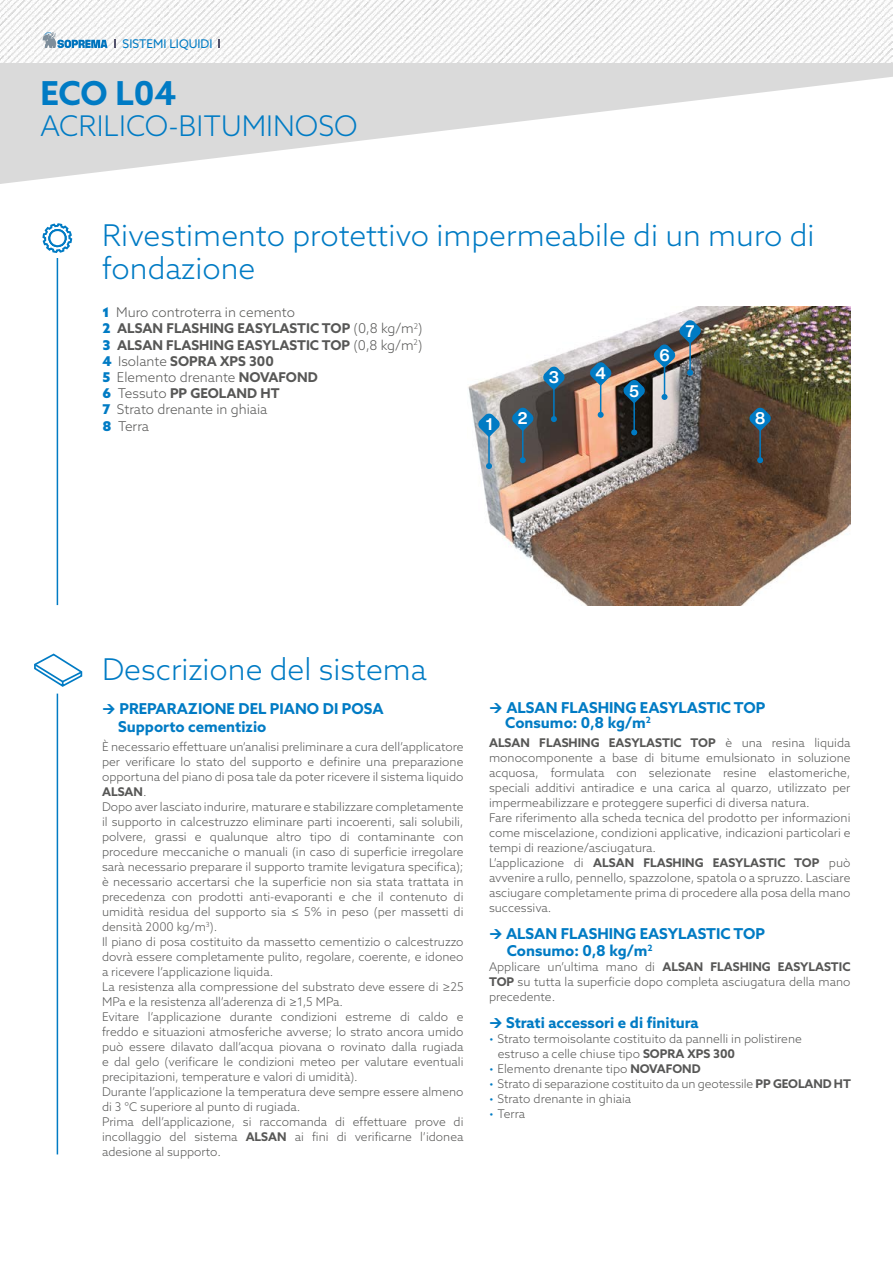
<style>
.page{position:relative;width:893px;height:1263px;background:#fff}
.page>*{position:absolute;margin:0;border:0;box-sizing:border-box;transform-origin:0 0}
.t1{font:700 33px "Azo Sans";letter-spacing:-.005em;color:#007bc4}
.t2{font:300 30px/33px "Azo Sans";color:#007bc4}
.t3{font:300 28.5px "Azo Sans";color:#007bc4}
.t4{font:700 16.5px "Helvetica Now Display";color:#fff}
.t5{font:700 15px/17.5px "Azo Sans";color:#007bc4}
.t6{font:300 13.5px/16.2px "Azo Sans";color:#575756}
.t7{font:300 12px/15px "Azo Sans";color:#575756}
.t8{font:12px "Azo Sans";color:#007bc4}
.s1{font-weight:900;color:#007bc4}
.s2{font-weight:700}
.s3{color:#007bc4}
</style>
<div class="page">
<svg style="left:0;top:63px;width:893px;height:121px;fill:#dadada"></svg>
<img style="left:0;top:0;width:893px;height:63px">
<svg style="left:43px;top:32px;width:64px;height:16px"></svg>
<hr style="left:57px;top:258px;width:1px;height:347px;background:#007bc4">
<svg style="left:42px;top:223px;width:31px;height:30px"></svg>
<img style="left:468px;top:307px;width:382px;height:298px">
<svg style="left:543px;top:366px;width:22px;height:24px"></svg>
<hr style="left:553px;top:385px;width:2px;height:34px;background:#007bc4">
<svg style="left:551px;top:416px;width:6px;height:6px"></svg>
<svg style="left:512px;top:407px;width:22px;height:24px"></svg>
<hr style="left:522px;top:426px;width:1px;height:34px;background:#007bc4">
<svg style="left:520px;top:457px;width:6px;height:6px"></svg>
<svg style="left:478px;top:413px;width:22px;height:24px"></svg>
<hr style="left:488px;top:432px;width:2px;height:34px;background:#007bc4">
<svg style="left:486px;top:463px;width:6px;height:6px"></svg>
<svg style="left:589px;top:362px;width:23px;height:24px"></svg>
<hr style="left:600px;top:380px;width:1px;height:35px;background:#007bc4">
<svg style="left:598px;top:412px;width:6px;height:6px"></svg>
<svg style="left:623px;top:379px;width:22px;height:24px"></svg>
<hr style="left:633px;top:398px;width:2px;height:34px;background:#007bc4">
<svg style="left:631px;top:429px;width:6px;height:6px"></svg>
<hr style="left:664px;top:363px;width:1px;height:34px;background:#007bc4">
<svg style="left:661px;top:394px;width:6px;height:6px"></svg>
<svg style="left:34px;top:653px;width:49px;height:34px"></svg>
<hr style="left:57px;top:694px;width:1px;height:460px;background:#007bc4">
<img style="left:653px;top:320px;width:48px;height:56px">
<svg style="left:749px;top:407px;width:22px;height:24px"></svg>
<hr style="left:759px;top:426px;width:2px;height:34px;background:#007bc4">
<svg style="left:757px;top:457px;width:6px;height:6px"></svg>
<p class="t8" style="left:123px;top:36px;width:91px">SISTEMI LIQUIDI</p>
<h1 class="t1" style="left:40px;top:71px;width:137px">ECO L04</h1>
<h3 class="t3" style="left:40px;top:108px;width:319px">ACRILICO-BITUMINOSO</h3>
<h2 class="t2" style="left:102px;top:219px;width:714px">Rivestimento protettivo impermeabile di un muro di fondazione</h2>
<p class="t6" style="left:103px;top:304px;width:322px"><span class="s1">1</span> Muro controterra in cemento<br><span class="s1">2</span> <span class="s2">ALSAN FLASHING EASYLASTIC TOP</span> (0,8 kg/m<sup>2</sup>)<br><span class="s1">3</span> <span class="s2">ALSAN FLASHING EASYLASTIC TOP</span> (0,8 kg/m<sup>2</sup>)<br><span class="s1">4</span> Isolante <span class="s2">SOPRA XPS 300<br></span><span class="s1">5</span> Elemento drenante <span class="s2">NOVAFOND<br></span><span class="s1">6</span> Tessuto <span class="s2">PP GEOLAND HT<br></span><span class="s1">7</span> Strato drenante in ghiaia<br><span class="s1">8</span> Terra</p>
<h3 class="t4" style="left:686px;top:320px;width:10px">7</h3>
<h3 class="t4" style="left:659px;top:344px;width:12px">6</h3>
<h3 class="t4" style="left:595px;top:362px;width:12px">4</h3>
<h3 class="t4" style="left:549px;top:366px;width:12px">3</h3>
<h3 class="t4" style="left:629px;top:379px;width:11px">5</h3>
<h3 class="t4" style="left:518px;top:407px;width:11px">2</h3>
<h3 class="t4" style="left:755px;top:407px;width:12px">8</h3>
<h3 class="t4" style="left:486px;top:413px;width:8px">1</h3>
<h2 class="t2" style="left:102px;top:652px;width:326px">Descrizione del sistema</h2>
<p class="t5" style="left:118px;top:700px;width:267px">PREPARAZIONE DEL PIANO DI POSA<br>Supporto cementizio</p>
<p class="t7" style="left:102px;top:739px;width:363px">È necessario effettuare un’analisi preliminare a cura dell’applicatore per verificare lo stato del supporto e definire una preparazione opportuna del piano di posa tale da poter ricevere il sistema liquido <span class="s2">ALSAN</span>.<br>Dopo aver lasciato indurire, maturare e stabilizzare completamente il supporto in calcestruzzo eliminare parti incoerenti, sali solubili, polvere, grassi e qualunque altro tipo di contaminante con procedure meccaniche o manuali (in caso di superficie irregolare sarà necessario preparare il supporto tramite levigatura specifica); è necessario accertarsi che la superficie non sia stata trattata in precedenza con prodotti anti-evaporanti e che il contenuto di umidità residua del supporto sia ≤ 5% in peso (per massetti di densità 2000 kg/m<sup>3</sup>).<br>Il piano di posa costituito da massetto cementizio o calcestruzzo dovrà essere completamente pulito, regolare, coerente, e idoneo a ricevere l’applicazione liquida.<br>La resistenza alla compressione del substrato deve essere di ≥25<br>MPa e la resistenza all’aderenza di ≥1,5 MPa.<br>Evitare l’applicazione durante condizioni estreme di caldo e freddo e situazioni atmosferiche avverse; lo strato ancora umido può essere dilavato dall’acqua piovana o rovinato dalla rugiada e dal gelo (verificare le condizioni meteo per valutare eventuali precipitazioni, temperature e valori di umidità).<br>Durante l’applicazione la temperatura deve sempre essere almeno di 3 °C superiore al punto di rugiada.<br>Prima dell’applicazione, si raccomanda di effettuare prove di incollaggio del sistema <span class="s2">ALSAN</span> ai fini di verificarne l’idonea adesione al supporto.</p>
<p class="t5" style="left:505px;top:700px;width:262px;line-height:15px">ALSAN FLASHING EASYLASTIC TOP<br>Consumo: 0,8 kg/m<sup>2</sup></p>
<p class="t7" style="left:489px;top:735px;width:363px"><span class="s2">ALSAN FLASHING EASYLASTIC TOP</span> è una resina liquida monocomponente a base di bitume emulsionato in soluzione acquosa, formulata con selezionate resine elastomeriche, speciali additivi antiradice e una carica al quarzo, utilizzato per impermeabilizzare e proteggere superfici di diversa natura.<br>Fare riferimento alla scheda tecnica del prodotto per informazioni come miscelazione, condizioni applicative, indicazioni particolari e tempi di reazione/asciugatura.<br>L’applicazione di <span class="s2">ALSAN FLASHING EASYLASTIC TOP</span> può avvenire a rullo, pennello, spazzolone, spatola o a spruzzo. Lasciare asciugare completamente prima di procedere alla posa della mano successiva.</p>
<p class="t5" style="left:506px;top:924px;width:261px">ALSAN FLASHING EASYLASTIC TOP<br>Consumo: 0,8 kg/m<sup>2</sup></p>
<p class="t7" style="left:489px;top:959px;width:363px;text-align:justify">Applicare un’ultima mano di <span class="s2">ALSAN FLASHING EASYLASTIC TOP</span> su tutta la superficie dopo completa asciugatura della mano precedente.</p>
<p class="t5" style="left:506px;top:1014px;width:194px">Strati accessori e di finitura</p>
<p class="t7" style="left:498px;top:1031px;width:306px;text-indent:-9px"><span class="s3">•</span> Strato termoisolante costituito da pannelli in polistirene estruso a celle chiuse tipo <span class="s2">SOPRA XPS 300</span></p>
<p class="t7" style="left:489px;top:1061px;width:213px"><span class="s3">•</span> Elemento drenante tipo <span class="s2">NOVAFOND</span></p>
<p class="t7" style="left:489px;top:1076px;width:363px"><span class="s3">•</span> Strato di separazione costituito da un geotessile <span class="s2">PP GEOLAND HT</span></p>
<p class="t7" style="left:489px;top:1091px;width:144px"><span class="s3">•</span> Strato drenante in ghiaia</p>
<p class="t7" style="left:489px;top:1106px;width:37px"><span class="s3">•</span> Terra</p>
</div>
